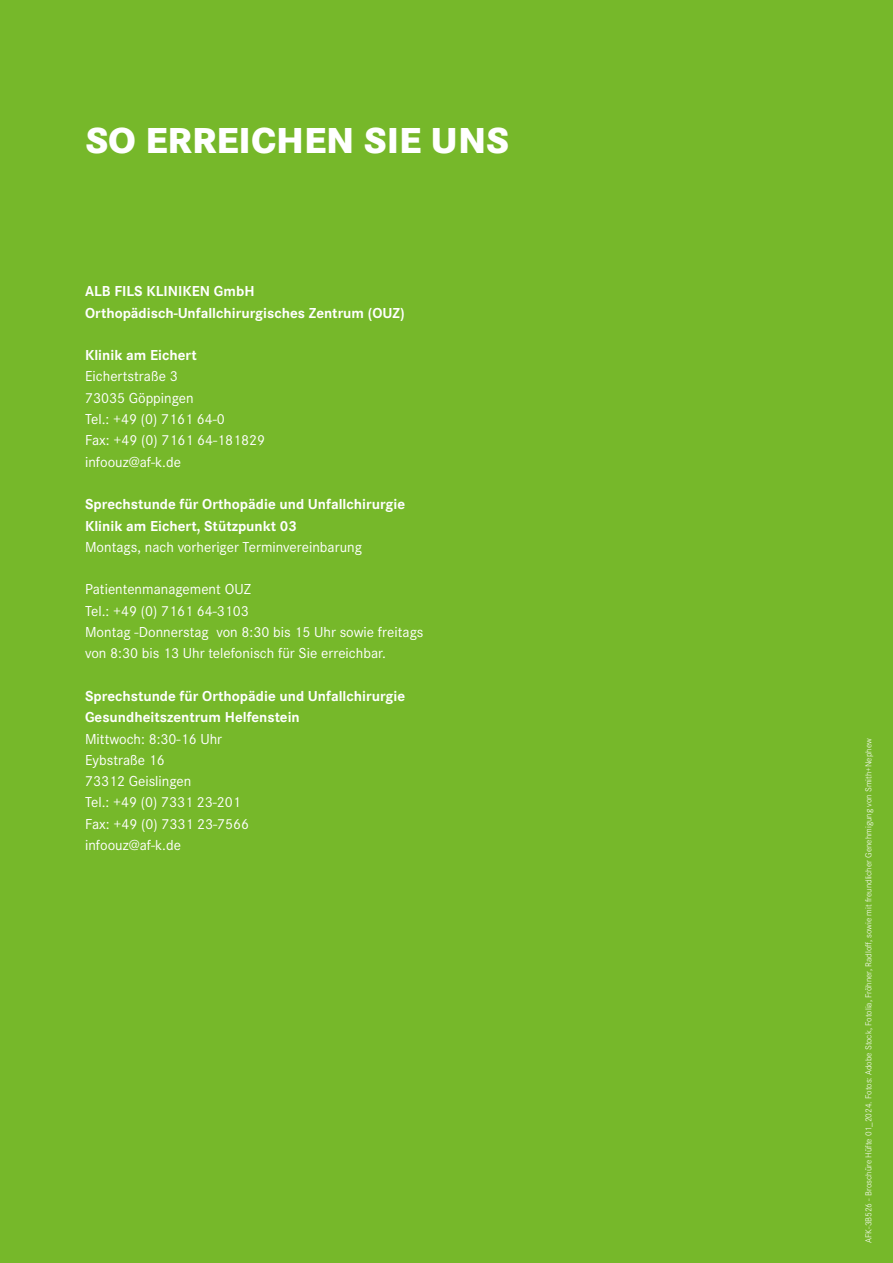
<style>
.page{position:relative;width:893px;height:1263px;background:#76b82a}
.page>*{position:absolute;margin:0;border:0;box-sizing:border-box;transform-origin:0 0}
.t1{font:800 37.5px "Corporate S Pro";color:#fff}
.t2{font:15px/21.3px "Corporate S";color:#fff}
.t3{font:700 15px/21.3px "Corporate S";color:#fff}
.t4{font:300 9px "Corporate S";color:#fff}
</style>
<div class="page">
<h1 class="t1" style="left:85px;top:110px;width:425px">SO ERREICHEN SIE UNS</h1>
<p class="t3" style="left:85px;top:281px;width:321px">ALB FILS KLINIKEN GmbH<br>Orthopädisch-Unfallchirurgisches Zentrum (OUZ)</p>
<p class="t3" style="left:85px;top:345px;width:113px">Klinik am Eichert</p>
<p class="t2" style="left:85px;top:366px;width:182px">Eichertstraße 3<br>73035 Göppingen<br>Tel.: +49 (0) 7161 64-0<br>Fax: +49 (0) 7161 64-181829 infoouz@af-k.de</p>
<p class="t3" style="left:85px;top:494px;width:322px">Sprechstunde für Orthopädie und Unfallchirurgie<br>Klinik am Eichert, Stützpunkt 03</p>
<p class="t2" style="left:85px;top:536px;width:278px">Montags, nach vorheriger Terminvereinbarung</p>
<p class="t2" style="left:85px;top:579px;width:340px">Patientenmanagement OUZ<br>Tel.: +49 (0) 7161 64-3103<br>Montag -Donnerstag von 8:30 bis 15 Uhr sowie freitags von 8:30 bis 13 Uhr telefonisch für Sie erreichbar.</p>
<p class="t3" style="left:85px;top:686px;width:322px">Sprechstunde für Orthopädie und Unfallchirurgie<br>Gesundheitszentrum Helfenstein</p>
<p class="t2" style="left:85px;top:728px;width:166px">Mittwoch: 8:30-16 Uhr<br>Eybstraße 16<br>73312 Geislingen<br>Tel.: +49 (0) 7331 23-201<br>Fax: +49 (0) 7331 23-7566 infoouz@af-k.de</p>
<p class="t4" style="left:863px;top:1243px;width:506px;rotate:-90deg">AFK-3B526 - Broschüre Hüfte 01_2024. Fotos: Adobe Stock, Fotolia, Fröhner, Radloff, sowie mit freundlicher Genehmigung von Smith+Nephew</p>
</div>
